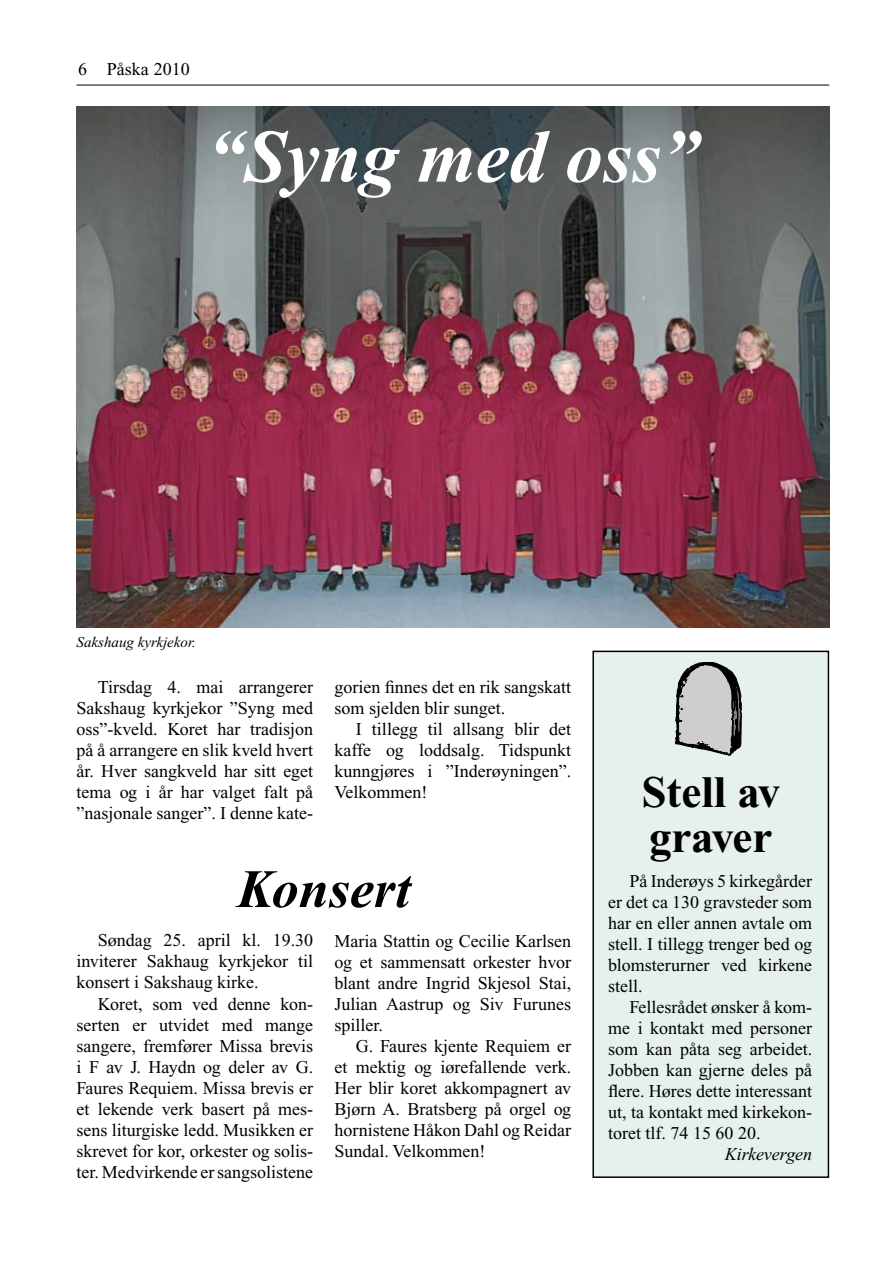
<style>
.page{position:relative;width:893px;height:1263px;background:#fff}
.page>*{position:absolute;margin:0;border:0;box-sizing:border-box;transform-origin:0 0}
.t1{font:italic 700 75px "Times New Roman";color:#fff}
.t2{font:italic 700 54px "Times New Roman";color:#000}
.t3{font:700 45px/45px "Times New Roman";color:#000}
.t4{font:18px/21px "Times New Roman";color:#000;text-align:justify}
.t5{font:italic 18px "Times New Roman";color:#000}
.t6{font:italic 15px "Times New Roman";color:#000}
</style>
<div class="page">
<hr style="left:77px;top:85px;width:752px;height:1px;background:#000">
<img style="left:77px;top:106px;width:752px;height:521px">
<div style="left:593px;top:651px;width:235px;height:526px;background:#e6f0ed"></div>
<div style="left:592px;top:651px;width:237px;height:527px;border:2px solid #000"></div>
<svg style="left:675px;top:662px;width:66px;height:93px;background:#a2a3a3"></svg>
<p class="t4" style="left:78px;top:59px;width:113px">6 Påska 2010</p>
<h1 class="t1" style="left:207px;top:116px;width:493px">“Syng med oss”</h1>
<p class="t6" style="left:77px;top:634px;width:121px">Sakshaug kyrkjekor.</p>
<p class="t4" style="left:77px;top:677px;width:238px;text-indent:21px">Tirsdag 4. mai arrangerer Sakshaug kyrkjekor ”Syng med oss”-kveld. Koret har tradisjon på å arrangere en slik kveld hvert år. Hver sangkveld har sitt eget tema og i år har valget falt på ”nasjonale sanger”. I denne kate-</p>
<p class="t4" style="left:334px;top:677px;width:238px">gorien finnes det en rik sangskatt som sjelden blir sunget.</p>
<p class="t4" style="left:334px;top:719px;width:238px;text-indent:21px">I tillegg til allsang blir det kaffe og loddsalg. Tidspunkt kunngjøres i ”Inderøyningen”.<br>Velkommen!</p>
<h2 class="t2" style="left:237px;top:860px;width:175px">Konsert</h2>
<p class="t4" style="left:77px;top:930px;width:238px;text-indent:21px">Søndag 25. april kl. 19.30 inviterer Sakhaug kyrkjekor til konsert i Sakshaug kirke.</p>
<p class="t4" style="left:77px;top:993px;width:238px;text-indent:21px">Koret, som ved denne kon&shy;serten er utvidet med mange sangere, fremfører Missa brevis i F av J. Haydn og deler av G.<br>Faures Requiem. Missa brevis er et lekende verk basert på mes&shy;sens liturgiske ledd. Musikken er skrevet for kor, orkester og solis&shy;ter. Medvirkende er sangsolistene</p>
<p class="t4" style="left:334px;top:930px;width:238px">Maria Stattin og Cecilie Karlsen og et sammensatt orkester hvor blant andre Ingrid Skjesol Stai, Julian Aastrup og Siv Furunes spiller.</p>
<p class="t4" style="left:334px;top:1035px;width:238px;text-indent:21px">G. Faures kjente Requiem er et mektig og iørefallende verk.<br>Her blir koret akkompagnert av Bjørn A. Bratsberg på orgel og hornistene Håkon Dahl og Reidar Sundal. Velkommen!</p>
<h3 class="t3" style="left:641px;top:769px;width:141px">Stell av graver</h3>
<p class="t4" style="left:608px;top:871px;width:206px;text-indent:21px">På Inderøys 5 kirkegårder er det ca 130 gravsteder som har en eller annen avtale om stell. I tillegg trenger bed og blomsterurner ved kirkene stell.</p>
<p class="t4" style="left:608px;top:997px;width:206px;text-indent:21px">Fellesrådet ønsker å kom&shy;me i kontakt med personer som kan påta seg arbeidet.<br>Jobben kan gjerne deles på flere. Høres dette interessant ut, ta kontakt med kirkekon&shy;toret tlf. 74 15 60 20.</p>
<p class="t5" style="left:725px;top:1145px;width:89px">Kirkevergen</p>
</div>
